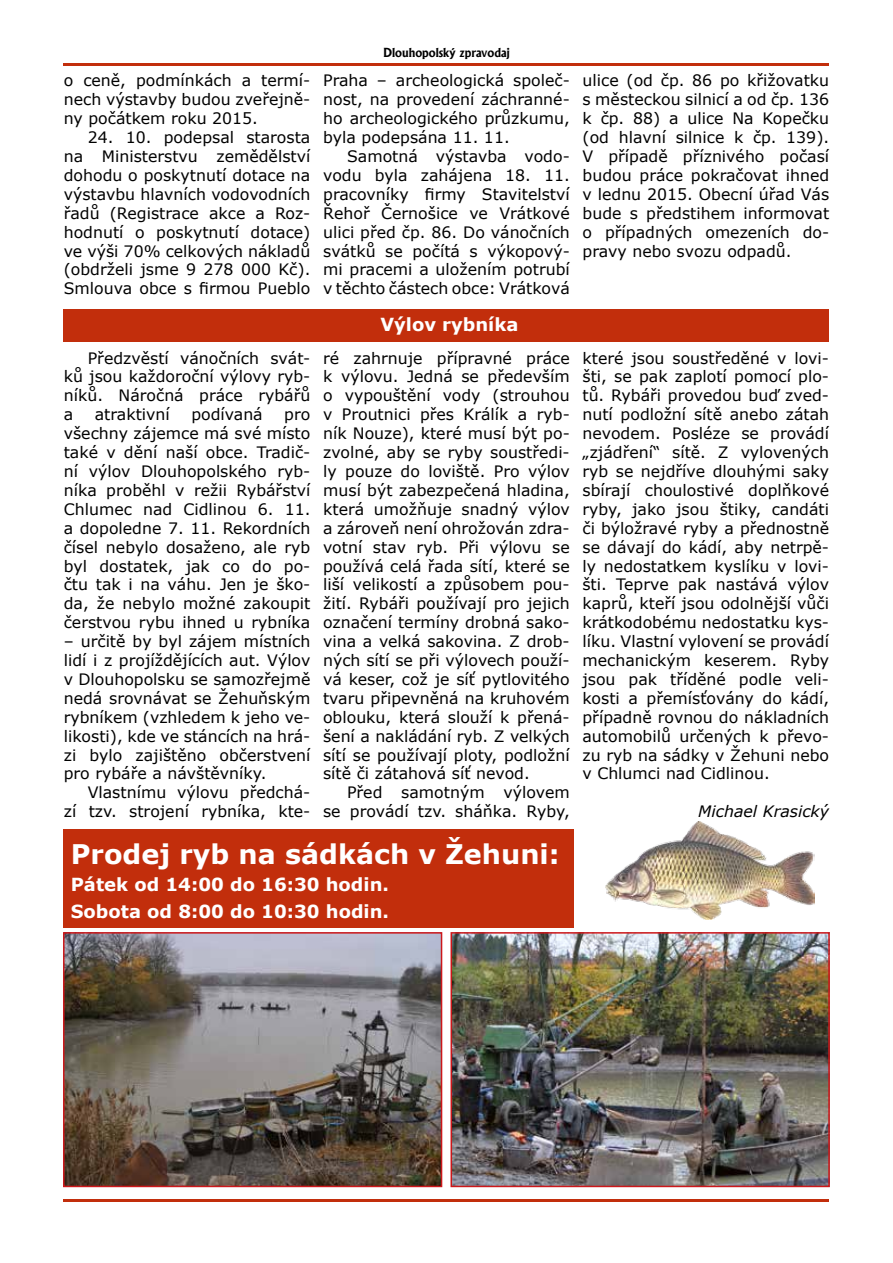
<style>
.page{position:relative;width:893px;height:1263px;background:#fff}
.page>*{position:absolute;margin:0;border:0;box-sizing:border-box;transform-origin:0 0}
.t1{font:700 27px "Verdana";color:#fff}
.t2{font:700 18px/27px "Verdana";color:#fff}
.t3{font:15.75px/18.9px "Verdana";color:#000;text-align:justify}
.t4{font:italic 15.75px "Verdana";color:#000}
.t5{font:700 12px "Albertus";color:#000}
</style>
<div class="page">
<hr style="left:64px;top:1199px;width:765px;height:2px;background:#c22e0c">
<hr style="left:64px;top:64px;width:765px;height:2px;background:#c22e0c">
<div style="left:64px;top:309px;width:765px;height:32px;background:#c22e0c"></div>
<img style="left:66px;top:935px;width:373px;height:249px">
<div style="left:63px;top:932px;width:379px;height:255px;border:2px solid #cd171a"></div>
<img style="left:453px;top:935px;width:374px;height:249px">
<div style="left:450px;top:932px;width:380px;height:255px;border:2px solid #cd171a"></div>
<div style="left:64px;top:829px;width:510px;height:98px;background:#c22e0c"></div>
<img style="left:606px;top:822px;width:209px;height:97px">
<p class="t3" style="left:64px;top:71px;width:248px">o ceně, podmínkách a termí&shy;nech výstavby budou zveřejně&shy;ny počátkem roku 2015.</p>
<p class="t3" style="left:64px;top:128px;width:248px;text-indent:24px">24. 10. podepsal starosta na Ministerstvu zemědělství dohodu o poskytnutí dotace na výstavbu hlavních vodovodních řadů (Registrace akce a Roz&shy;hodnutí o poskytnutí dotace) ve výši 70% celkových nákladů (obdrželi jsme 9 278 000 Kč).<br>Smlouva obce s firmou Pueblo</p>
<p class="t3" style="left:64px;top:348px;width:248px;text-indent:24px">Předzvěstí vánočních svát&shy;ků jsou každoroční výlovy ryb&shy;níků. Náročná práce rybářů a</p>
<p class="t3" style="left:95px;top:405px;width:77px">atraktivní</p>
<p class="t3" style="left:191px;top:405px;width:73px">podívaná</p>
<p class="t3" style="left:64px;top:405px;width:248px;text-indent:221px">pro všechny zájemce má své místo také v dění naší obce. Tradič&shy;ní výlov Dlouhopolského ryb&shy;níka proběhl v režii Rybářství Chlumec nad Cidlinou 6. 11. a dopoledne 7. 11. Rekordních čísel nebylo dosaženo, ale ryb byl dostatek, jak co do po&shy;čtu tak i na váhu. Jen je ško&shy;da, že nebylo možné zakoupit čerstvou rybu ihned u rybníka</p>
<p class="t3" style="left:64px;top:632px;width:248px">– určitě by byl zájem místních lidí i z projíždějících aut. Výlov v Dlouhopolsku se samozřejmě nedá srovnávat se Žehuňským rybníkem (vzhledem k jeho ve&shy;likosti), kde ve stáncích na hrá&shy;zi bylo zajištěno občerstvení pro rybáře a návštěvníky.</p>
<p class="t3" style="left:64px;top:783px;width:248px;text-align:right">Vlastnímu výlovu předchá-<br>zí tzv. strojení rybníka, kte-</p>
<p class="t5" style="left:383px;top:46px;width:128px">Dlouhopolský zpravodaj</p>
<p class="t3" style="left:323px;top:71px;width:248px">Praha – archeologická společ&shy;nost, na provedení záchranné&shy;ho archeologického průzkumu, byla podepsána 11. 11.</p>
<p class="t3" style="left:323px;top:147px;width:248px;text-indent:24px">Samotná výstavba vodo&shy;vodu byla zahájena 18. 11. pracovníky firmy Stavitelství Řehoř Černošice ve Vrátkové ulici před čp. 86. Do vánočních svátků se počítá s výkopový&shy;mi pracemi a uložením potrubí v těchto částech obce: Vrátková</p>
<p class="t2" style="left:380px;top:311px;width:140px">Výlov rybníka</p>
<p class="t3" style="left:323px;top:348px;width:248px">ré zahrnuje přípravné práce k výlovu. Jedná se především o vypouštění vody (strouhou v Proutnici přes Králík a ryb&shy;ník Nouze), které musí být po&shy;zvolné, aby se ryby soustředi&shy;ly pouze do loviště. Pro výlov musí být zabezpečená hladina, která umožňuje snadný výlov a zároveň není ohrožován zdra&shy;votní stav ryb. Při výlovu se používá celá řada sítí, které se liší velikostí a způsobem pou&shy;žití. Rybáři používají pro jejich označení termíny drobná sako&shy;vina a velká sakovina. Z drob&shy;ných sítí se při výlovech použí&shy;vá keser, což je síť pytlovitého tvaru připevněná na kruhovém oblouku, která slouží k přená&shy;šení a nakládání ryb. Z velkých sítí se používají ploty, podložní sítě či zátahová síť nevod.</p>
<p class="t3" style="left:323px;top:783px;width:248px;text-align:right">Před samotným výlovem<br>se provádí tzv. sháňka. Ryby,</p>
<h1 class="t1" style="left:71px;top:835px;width:490px">Prodej ryb na sádkách v Žehuni:</h1>
<p class="t2" style="left:71px;top:870px;width:320px">Pátek od 14:00 do 16:30 hodin.<br>Sobota od 8:00 do 10:30 hodin.</p>
<p class="t3" style="left:583px;top:71px;width:248px">ulice (od čp. 86 po křižovatku s městeckou silnicí a od čp. 136 k čp. 88) a ulice Na Kopečku (od hlavní silnice k čp. 139).<br>V případě příznivého počasí budou práce pokračovat ihned v lednu 2015. Obecní úřad Vás bude s předstihem informovat o případných omezeních do&shy;pravy nebo svozu odpadů.</p>
<p class="t3" style="left:582px;top:348px;width:248px">které jsou soustředěné v lovi&shy;šti, se pak zaplotí pomocí plo&shy;tů. Rybáři provedou buď zved&shy;nutí podložní sítě anebo zátah nevodem. Posléze se provádí „zjádření“ sítě. Z vylovených ryb se nejdříve dlouhými saky sbírají choulostivé doplňkové ryby, jako jsou štiky, candáti či býložravé ryby a přednostně se dávají do kádí, aby netrpě&shy;ly nedostatkem kyslíku v lovi&shy;šti. Teprve pak nastává výlov kaprů, kteří jsou odolnější vůči krátkodobému nedostatku kys&shy;líku. Vlastní vylovení se provádí mechanickým keserem. Ryby jsou pak tříděné podle veli&shy;kosti a přemísťovány do kádí, případně rovnou do nákladních automobilů určených k převo&shy;zu ryb na sádky v Žehuni nebo v Chlumci nad Cidlinou.</p>
<p class="t4" style="left:698px;top:801px;width:132px">Michael Krasický</p>
</div>
